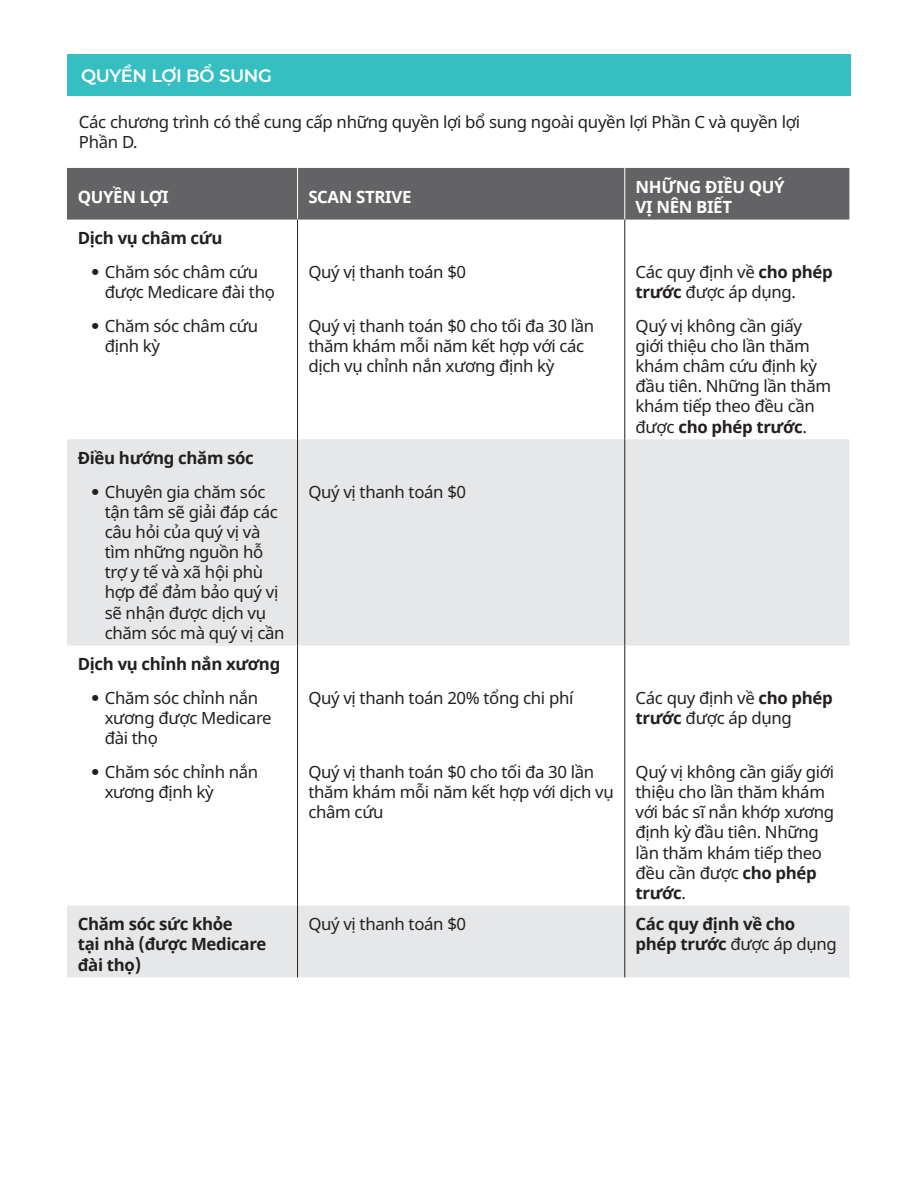
<style>
.page{position:relative;width:918px;height:1188px;background:#fff}
.page>*{position:absolute;margin:0;border:0;box-sizing:border-box;transform-origin:0 0}
.Bar_Page_Header{font:600 18px "Montserrat";letter-spacing:-.02em;color:#fff}
.BODY{font:16.8px/20.1px "Noto Sans";letter-spacing:-.02em;color:#231f20}
.BODY-2{font:700 16.8px/20.1px "Noto Sans";letter-spacing:-.02em;color:#231f20}
.t1{font:700 16.8px/20.1px "Noto Sans";letter-spacing:-.02em;color:#fff}
.TABLE_BULLETS{font:700 16.8px "Noto Sans";letter-spacing:-.02em;color:#231f20}
.s1{font-family:"Trade Gothic LT Std"}
.s2{font-weight:700}
.s3{font-weight:400}
</style>
<div class="page">
<div style="left:67px;top:168px;width:782px;height:52px;background:#636366"></div>
<svg style="left:67px;top:439px;width:782px;height:538px;fill:#e6e7e9"></svg>
<hr style="left:297px;top:168px;width:1px;height:52px;background:#fff">
<hr style="left:624px;top:168px;width:1px;height:52px;background:#fff">
<hr style="left:297px;top:220px;width:1px;height:219px;background:#231f20">
<hr style="left:624px;top:220px;width:1px;height:219px;background:#231f20">
<hr style="left:297px;top:439px;width:1px;height:207px;background:#231f20">
<hr style="left:624px;top:439px;width:1px;height:207px;background:#231f20">
<hr style="left:297px;top:646px;width:1px;height:260px;background:#231f20">
<hr style="left:624px;top:646px;width:1px;height:260px;background:#231f20">
<hr style="left:297px;top:906px;width:1px;height:71px;background:#231f20">
<hr style="left:624px;top:906px;width:1px;height:71px;background:#231f20">
<div style="left:68px;top:54px;width:783px;height:41px;background:#35bfc2"></div>
<p class="Bar_Page_Header" style="left:81px;top:63px;width:192px">QUYỀN LỢI BỔ SUNG</p>
<p class="BODY" style="left:79px;top:112px;width:723px">Các chương trình có thể cung cấp những quyền lợi bổ sung ngoài quyền lợi Phần C và quyền lợi<br>Phần D.</p>
<p class="t1" style="left:78px;top:187px;width:93px">QUYỀN LỢI</p>
<p class="t1" style="left:308px;top:187px;width:105px">SCAN STRIVE</p>
<p class="t1" style="left:636px;top:177px;width:151px">NHỮNG ĐIỀU QUÝ<br>VỊ NÊN BIẾT</p>
<p class="BODY-2" style="left:78px;top:229px;width:146px">Dịch vụ châm cứu</p>
<p class="BODY" style="left:105px;top:262px;width:172px;text-indent:-13px"><span class="s1">•</span> Chăm sóc châm cứu được Medicare đài thọ</p>
<p class="BODY" style="left:105px;top:316px;width:155px;text-indent:-13px"><span class="s1">•</span> Chăm sóc châm cứu định kỳ</p>
<p class="BODY" style="left:308px;top:262px;width:159px">Quý vị thanh toán $0</p>
<p class="BODY" style="left:308px;top:316px;width:288px">Quý vị thanh toán $0 cho tối đa 30 lần thăm khám mỗi năm kết hợp với các dịch vụ chỉnh nắn xương định kỳ</p>
<p class="BODY-2" style="left:78px;top:448px;width:178px">Điều hướng chăm sóc</p>
<p class="BODY" style="left:105px;top:482px;width:181px;text-indent:-13px"><span class="s1">•</span> Chuyên gia chăm sóc tận tâm sẽ giải đáp các câu hỏi của quý vị và tìm những nguồn hỗ trợ y tế và xã hội phù hợp để đảm bảo quý vị sẽ nhận được dịch vụ chăm sóc mà quý vị cần</p>
<p class="BODY" style="left:308px;top:482px;width:159px">Quý vị thanh toán $0</p>
<p class="TABLE_BULLETS" style="left:78px;top:652px;width:204px">Dịch vụ chỉnh nắn xương</p>
<p class="BODY" style="left:105px;top:688px;width:169px;text-indent:-13px"><span class="s1">•</span> Chăm sóc chỉnh nắn xương được Medicare đài thọ</p>
<p class="BODY" style="left:105px;top:762px;width:155px;text-indent:-13px"><span class="s1">•</span> Chăm sóc chỉnh nắn xương định kỳ</p>
<p class="BODY" style="left:308px;top:688px;width:267px">Quý vị thanh toán 20% tổng chi phí</p>
<p class="BODY" style="left:308px;top:762px;width:307px">Quý vị thanh toán $0 cho tối đa 30 lần thăm khám mỗi năm kết hợp với dịch vụ châm cứu</p>
<p class="BODY" style="left:636px;top:262px;width:199px">Các quy định về <span class="s2">cho phép trước</span> được áp dụng.</p>
<p class="BODY" style="left:636px;top:316px;width:197px">Quý vị không cần giấy giới thiệu cho lần thăm khám châm cứu định kỳ đầu tiên. Những lần thăm khám tiếp theo đều cần được <span class="s2">cho phép trước</span>.</p>
<p class="BODY" style="left:636px;top:688px;width:199px">Các quy định về <span class="s2">cho phép trước</span> được áp dụng</p>
<p class="BODY" style="left:636px;top:762px;width:200px">Quý vị không cần giấy giới thiệu cho lần thăm khám với bác sĩ nắn khớp xương định kỳ đầu tiên. Những lần thăm khám tiếp theo đều cần được <span class="s2">cho phép trước</span>.</p>
<p class="BODY-2" style="left:78px;top:915px;width:190px">Chăm sóc sức khỏe<br>tại nhà (được Medicare đài thọ)</p>
<p class="BODY" style="left:308px;top:914px;width:159px">Quý vị thanh toán $0</p>
<p class="BODY-2" style="left:636px;top:915px;width:203px">Các quy định về cho phép trước <span class="s3">được áp dụng</span></p>
</div>
